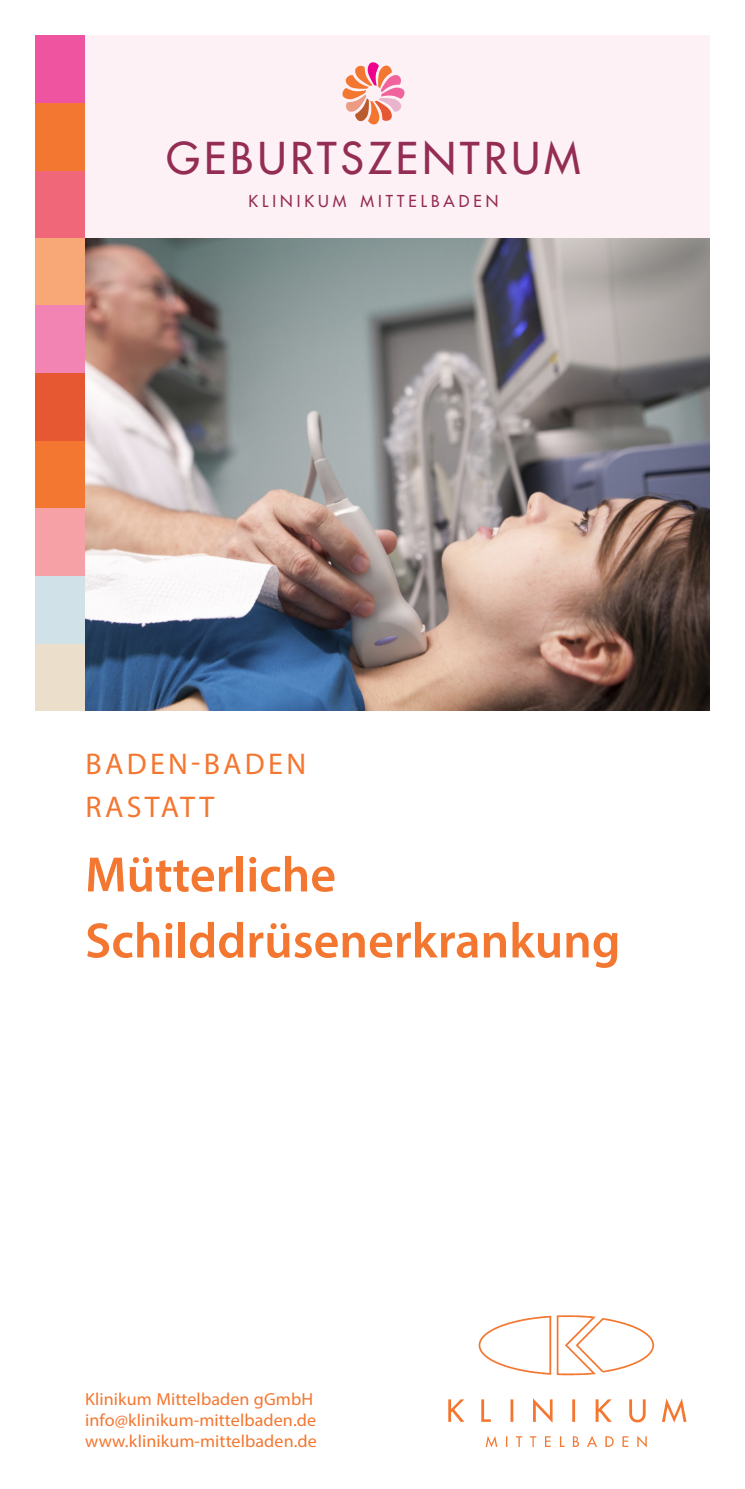
<style>
.page{position:relative;width:745px;height:1489px;background:#fff}
.page>*{position:absolute;margin:0;border:0;box-sizing:border-box;transform-origin:0 0}
.t1{font:600 50px/66px "Myriad Pro";color:#f37730}
.t2{font:42.75px "Futura";letter-spacing:.1em;color:#942d53}
.t3{font:30px/43px "Myriad Pro";letter-spacing:.11em;color:#f37730}
.t4{font:17.5px/21px "Myriad Pro";letter-spacing:.005em;color:#f37730}
.t5{font:16px "Futura";letter-spacing:.25em;color:#942d53}
</style>
<div class="page">
<img style="left:85px;top:238px;width:624px;height:472px">
<img style="left:448px;top:1315px;width:239px;height:133px">
<div style="left:35px;top:643px;width:50px;height:67px;background:#ebdfcb"></div>
<div style="left:35px;top:575px;width:50px;height:68px;background:#d0e2e7"></div>
<div style="left:35px;top:508px;width:50px;height:67px;background:#f6a1a5"></div>
<div style="left:35px;top:440px;width:50px;height:68px;background:#f37730"></div>
<div style="left:35px;top:373px;width:50px;height:67px;background:#e65831"></div>
<div style="left:35px;top:238px;width:50px;height:67px;background:#f8a877"></div>
<div style="left:35px;top:305px;width:50px;height:68px;background:#f284b4"></div>
<div style="left:35px;top:170px;width:50px;height:68px;background:#f1677a"></div>
<div style="left:35px;top:103px;width:50px;height:67px;background:#f37730"></div>
<div style="left:35px;top:35px;width:50px;height:68px;background:#ee549f"></div>
<div style="left:85px;top:35px;width:624px;height:203px;background:#fdf1f6"></div>
<svg style="left:342px;top:62px;width:62px;height:62px"></svg>
<h2 class="t2" style="left:166px;top:130px;width:415px">GEBURTSZENTRUM</h2>
<p class="t5" style="left:248px;top:190px;width:251px">KLINIKUM MITTELBADEN</p>
<h3 class="t3" style="left:85px;top:742px;width:222px">BADEN-BADEN<br>RASTATT</h3>
<h1 class="t1" style="left:85px;top:840px;width:536px">Mütterliche<br>Schilddrüsenerkrankung</h1>
<p class="t4" style="left:85px;top:1388px;width:233px">Klinikum Mittelbaden gGmbH info@klinikum-mittelbaden.de www.klinikum-mittelbaden.de</p>
</div>
